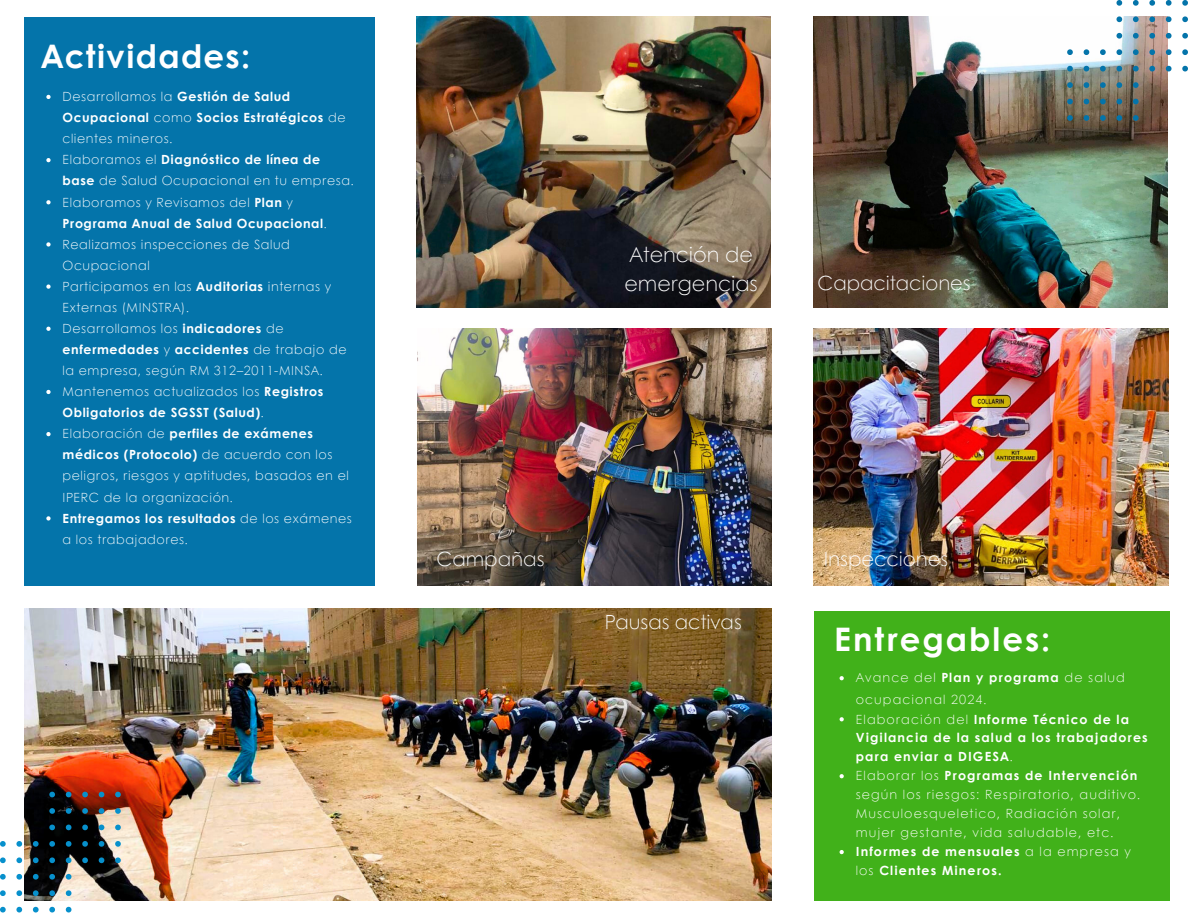
<style>
.page{position:relative;width:1188px;height:918px;background:#fff}
.page>*{position:absolute;margin:0;border:0;box-sizing:border-box;transform-origin:0 0}
.t1{font:700 32.4px "Century Gothic";letter-spacing:.05em;color:#fff}
.t2{font:300 20.7px/28.2px "Century Gothic";color:#fff}
.t3{font:300 19.65px "Century Gothic";color:#fff}
.t4{font:300 19.5px "Century Gothic";color:#fff}
.t5{font:300 12.6px/21px "Century Gothic";letter-spacing:.045em;color:#fff}
.t6{font:700 12.6px/21px "Century Gothic";letter-spacing:.045em;color:#fff}
.t7{font:300 12.6px/18.9px "Century Gothic";letter-spacing:.085em;color:#fff}
.t8{font:700 12.6px/18.9px "Century Gothic";letter-spacing:.085em;color:#fff}
.s1{font-weight:300}
.s2{font-weight:700}
</style>
<div class="page">
<img style="left:814px;top:329px;width:354px;height:256px">
<img style="left:416px;top:17px;width:354px;height:291px">
<img style="left:814px;top:17px;width:354px;height:291px">
<img style="left:25px;top:609px;width:747px;height:291px">
<svg style="left:115px;top:792px;width:6px;height:5px"></svg>
<svg style="left:115px;top:808px;width:6px;height:6px"></svg>
<svg style="left:115px;top:825px;width:6px;height:5px"></svg>
<svg style="left:115px;top:841px;width:6px;height:6px"></svg>
<svg style="left:115px;top:857px;width:6px;height:6px"></svg>
<svg style="left:99px;top:792px;width:5px;height:5px"></svg>
<svg style="left:99px;top:808px;width:5px;height:6px"></svg>
<svg style="left:99px;top:825px;width:5px;height:5px"></svg>
<svg style="left:99px;top:841px;width:5px;height:6px"></svg>
<svg style="left:99px;top:857px;width:5px;height:6px"></svg>
<svg style="left:82px;top:792px;width:6px;height:5px"></svg>
<svg style="left:82px;top:808px;width:6px;height:6px"></svg>
<svg style="left:82px;top:825px;width:6px;height:5px"></svg>
<svg style="left:82px;top:841px;width:6px;height:6px"></svg>
<svg style="left:82px;top:857px;width:6px;height:6px"></svg>
<svg style="left:66px;top:792px;width:5px;height:5px"></svg>
<svg style="left:66px;top:808px;width:5px;height:6px"></svg>
<svg style="left:66px;top:825px;width:5px;height:5px"></svg>
<svg style="left:66px;top:841px;width:5px;height:6px"></svg>
<svg style="left:66px;top:857px;width:5px;height:6px"></svg>
<svg style="left:66px;top:874px;width:5px;height:6px"></svg>
<svg style="left:66px;top:890px;width:5px;height:6px"></svg>
<svg style="left:66px;top:907px;width:5px;height:5px"></svg>
<svg style="left:49px;top:792px;width:6px;height:5px"></svg>
<svg style="left:49px;top:808px;width:6px;height:6px"></svg>
<svg style="left:49px;top:825px;width:6px;height:5px"></svg>
<svg style="left:49px;top:841px;width:6px;height:6px"></svg>
<svg style="left:49px;top:857px;width:6px;height:6px"></svg>
<svg style="left:49px;top:874px;width:6px;height:6px"></svg>
<svg style="left:49px;top:890px;width:6px;height:6px"></svg>
<svg style="left:49px;top:907px;width:6px;height:5px"></svg>
<svg style="left:33px;top:841px;width:6px;height:6px"></svg>
<svg style="left:33px;top:857px;width:6px;height:6px"></svg>
<svg style="left:33px;top:874px;width:6px;height:6px"></svg>
<svg style="left:33px;top:890px;width:6px;height:6px"></svg>
<svg style="left:33px;top:907px;width:6px;height:5px"></svg>
<svg style="left:16px;top:841px;width:6px;height:6px"></svg>
<svg style="left:16px;top:857px;width:6px;height:6px"></svg>
<svg style="left:16px;top:874px;width:6px;height:6px"></svg>
<svg style="left:16px;top:890px;width:6px;height:6px"></svg>
<svg style="left:16px;top:907px;width:6px;height:5px"></svg>
<svg style="left:0;top:841px;width:6px;height:6px"></svg>
<svg style="left:0;top:857px;width:6px;height:6px"></svg>
<svg style="left:0;top:874px;width:6px;height:6px"></svg>
<svg style="left:0;top:890px;width:6px;height:6px"></svg>
<svg style="left:0;top:907px;width:6px;height:5px"></svg>
<svg style="left:1182px;top:0;width:6px;height:6px"></svg>
<svg style="left:1182px;top:16px;width:6px;height:6px"></svg>
<svg style="left:1182px;top:33px;width:6px;height:6px"></svg>
<svg style="left:1182px;top:49px;width:6px;height:6px"></svg>
<svg style="left:1182px;top:66px;width:6px;height:5px"></svg>
<svg style="left:1166px;top:0;width:6px;height:6px"></svg>
<svg style="left:1166px;top:16px;width:6px;height:6px"></svg>
<svg style="left:1166px;top:33px;width:6px;height:6px"></svg>
<svg style="left:1166px;top:49px;width:6px;height:6px"></svg>
<svg style="left:1166px;top:66px;width:6px;height:5px"></svg>
<svg style="left:1149px;top:0;width:6px;height:6px"></svg>
<svg style="left:1149px;top:16px;width:6px;height:6px"></svg>
<svg style="left:1149px;top:33px;width:6px;height:6px"></svg>
<svg style="left:1149px;top:49px;width:6px;height:6px"></svg>
<svg style="left:1149px;top:66px;width:6px;height:5px"></svg>
<svg style="left:1133px;top:0;width:6px;height:6px"></svg>
<svg style="left:1133px;top:16px;width:6px;height:6px"></svg>
<svg style="left:1133px;top:33px;width:6px;height:6px"></svg>
<svg style="left:1133px;top:49px;width:6px;height:6px"></svg>
<svg style="left:1133px;top:66px;width:6px;height:5px"></svg>
<svg style="left:1133px;top:82px;width:6px;height:6px"></svg>
<svg style="left:1133px;top:99px;width:6px;height:5px"></svg>
<svg style="left:1133px;top:115px;width:6px;height:5px"></svg>
<svg style="left:1117px;top:0;width:5px;height:6px"></svg>
<svg style="left:1117px;top:16px;width:5px;height:6px"></svg>
<svg style="left:1117px;top:33px;width:5px;height:6px"></svg>
<svg style="left:1117px;top:49px;width:5px;height:6px"></svg>
<svg style="left:1117px;top:66px;width:5px;height:5px"></svg>
<svg style="left:1117px;top:82px;width:5px;height:6px"></svg>
<svg style="left:1117px;top:99px;width:5px;height:5px"></svg>
<svg style="left:1117px;top:115px;width:5px;height:5px"></svg>
<svg style="left:1100px;top:49px;width:6px;height:6px"></svg>
<svg style="left:1100px;top:66px;width:6px;height:5px"></svg>
<svg style="left:1100px;top:82px;width:6px;height:6px"></svg>
<svg style="left:1100px;top:99px;width:6px;height:5px"></svg>
<svg style="left:1100px;top:115px;width:6px;height:5px"></svg>
<svg style="left:1084px;top:49px;width:5px;height:6px"></svg>
<svg style="left:1084px;top:66px;width:5px;height:5px"></svg>
<svg style="left:1084px;top:82px;width:5px;height:6px"></svg>
<svg style="left:1084px;top:99px;width:5px;height:5px"></svg>
<svg style="left:1084px;top:115px;width:5px;height:5px"></svg>
<svg style="left:1068px;top:49px;width:5px;height:6px"></svg>
<svg style="left:1068px;top:66px;width:5px;height:5px"></svg>
<svg style="left:1068px;top:82px;width:5px;height:6px"></svg>
<svg style="left:1068px;top:99px;width:5px;height:5px"></svg>
<svg style="left:1068px;top:115px;width:5px;height:5px"></svg>
<div style="left:25px;top:17px;width:350px;height:568px;background:#0474aa"></div>
<img style="left:418px;top:329px;width:354px;height:256px">
<svg style="left:46px;top:95px;width:5px;height:4px"></svg>
<svg style="left:46px;top:158px;width:5px;height:4px"></svg>
<svg style="left:46px;top:200px;width:5px;height:4px"></svg>
<svg style="left:46px;top:242px;width:5px;height:5px"></svg>
<svg style="left:46px;top:284px;width:5px;height:5px"></svg>
<svg style="left:46px;top:327px;width:5px;height:4px"></svg>
<svg style="left:46px;top:390px;width:5px;height:4px"></svg>
<svg style="left:46px;top:432px;width:5px;height:4px"></svg>
<svg style="left:46px;top:516px;width:5px;height:5px"></svg>
<div style="left:814px;top:611px;width:356px;height:289px;background:#41b11a"></div>
<svg style="left:840px;top:676px;width:4px;height:4px"></svg>
<svg style="left:840px;top:717px;width:4px;height:4px"></svg>
<svg style="left:840px;top:774px;width:4px;height:4px"></svg>
<svg style="left:840px;top:850px;width:4px;height:4px"></svg>
<p class="t1" style="left:41px;top:31px;width:210px">Actividades:</p>
<p class="t6" style="left:63px;top:86px;width:285px"><span class="s1">Desarrollamos la</span> Gestión de Salud<br>Ocupacional <span class="s1">como</span> Socios Estratégicos <span class="s1">de clientes mineros.</span></p>
<p class="t5" style="left:63px;top:149px;width:293px">Elaboramos el <span class="s2">Diagnóstico de línea de base</span> de Salud Ocupacional en tu empresa.</p>
<p class="t6" style="left:63px;top:191px;width:266px"><span class="s1">Elaboramos y Revisamos del</span> Plan <span class="s1">y<br></span>Programa Anual de Salud Ocupacional<span class="s1">.</span></p>
<p class="t5" style="left:63px;top:233px;width:229px">Realizamos inspecciones de Salud<br>Ocupacional</p>
<p class="t5" style="left:63px;top:275px;width:270px">Participamos en las <span class="s2">Auditorias</span> internas y<br>Externas (MINSTRA).</p>
<p class="t5" style="left:63px;top:317px;width:285px">Desarrollamos los <span class="s2">indicadores</span> de <span class="s2">enfermedades</span> y <span class="s2">accidentes</span> de trabajo de la empresa, según RM 312–2011-MINSA.</p>
<p class="t6" style="left:63px;top:381px;width:262px"><span class="s1">Mantenemos actualizados los</span> Registros<br>Obligatorios de SGSST (Salud)<span class="s1">.</span></p>
<p class="t5" style="left:63px;top:423px;width:288px">Elaboración de <span class="s2">perfiles de exámenes médicos (Protocolo)</span> de acuerdo con los peligros, riesgos y aptitudes, basados en el IPERC de la organización.</p>
<p class="t5" style="left:63px;top:507px;width:291px"><span class="s2">Entregamos los resultados</span> de los exámenes a los trabajadores.</p>
<p class="t2" style="left:624px;top:240px;width:135px">Atención de emergencias</p>
<p class="t4" style="left:818px;top:268px;width:155px">Capacitaciones</p>
<p class="t3" style="left:436px;top:544px;width:110px">Campañas</p>
<p class="t4" style="left:605px;top:607px;width:139px">Pausas activas</p>
<p class="t3" style="left:824px;top:544px;width:126px">Inspecciones</p>
<p class="t1" style="left:834px;top:615px;width:218px">Entregables:</p>
<p class="t7" style="left:856px;top:667px;width:271px;line-height:21px">Avance del <span class="s2">Plan y programa</span> de salud ocupacional 2024.</p>
<p class="t8" style="left:856px;top:709px;width:294px"><span class="s1">Elaboración del</span> Informe Técnico de la<br>Vigilancia de la salud a los trabajadores para enviar a DIGESA<span class="s1">.</span></p>
<p class="t7" style="left:856px;top:766px;width:286px">Elaborar los <span class="s2">Programas de Intervención </span>según los riesgos: Respiratorio, auditivo.<br>Musculoesqueletico, Radiación solar, mujer gestante, vida saludable, etc.</p>
<p class="t8" style="left:856px;top:842px;width:277px">Informes de mensuales <span class="s1">a la empresa y los</span> Clientes Mineros.</p>
</div>
